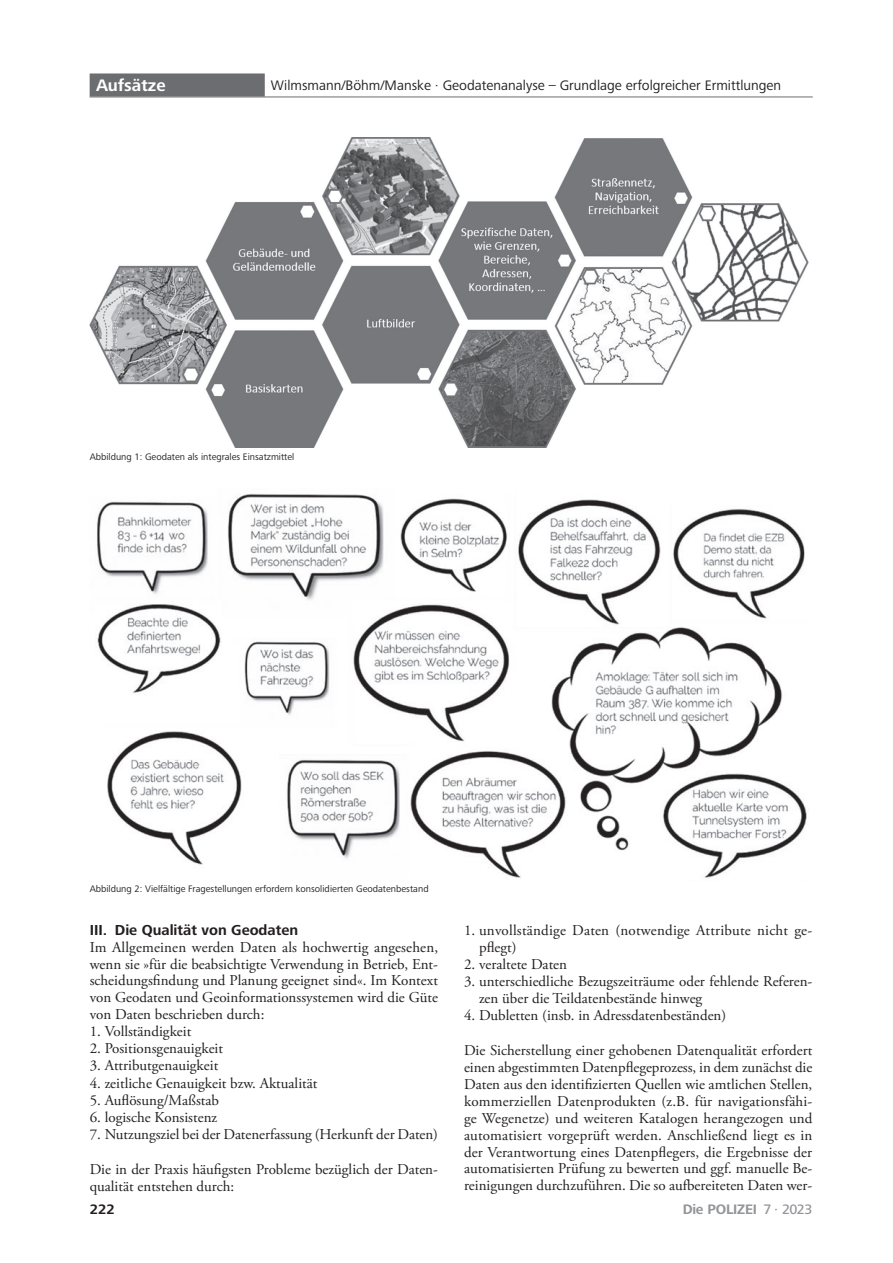
<style>
.page{position:relative;width:893px;height:1263px;background:#fff}
.page>*{position:absolute;margin:0;border:0;box-sizing:border-box;transform-origin:0 0}
.t1{font:700 17.25px "Frutiger Next Pro";color:#fff}
.t2{font:15px/16.8px "Adobe Garamond Pro";color:#231f20}
.t3{font:700 15px "Frutiger Next Pro";color:#231f20}
.t4{font:14.25px "Frutiger Next Pro";color:#231f20}
.t5{font:700 14.25px "Frutiger Next Pro";letter-spacing:-.015em;color:#939598}
.t6{font:700 14.25px "Frutiger Next Pro";color:#231f20}
.t7{font:9.75px "Frutiger Next Pro";color:#231f20}
.s1{font-weight:500}
</style>
<div class="page">
<div style="left:90px;top:73px;width:175px;height:24px;background:#6c6d70"></div>
<hr style="left:90px;top:97px;width:723px;height:1px;background:#6c6d70">
<img style="left:90px;top:137px;width:718px;height:311px">
<img style="left:97px;top:494px;width:710px;height:384px">
<p class="t1" style="left:96px;top:75px;width:71px">Aufsätze</p>
<p class="t4" style="left:271px;top:77px;width:512px">Wilmsmann/Böhm/Manske · Geodatenanalyse – Grundlage erfolgreicher Ermittlungen</p>
<p class="t7" style="left:90px;top:451px;width:206px">Abbildung 1: Geodaten als integrales Einsatzmittel</p>
<p class="t7" style="left:90px;top:884px;width:340px">Abbildung 2: Vielfältige Fragestellungen erfordern konsolidierten Geodatenbestand</p>
<p class="t3" style="left:90px;top:921px;width:210px">III. Die Qualität von Geodaten</p>
<p class="t2" style="left:90px;top:939px;width:350px;text-align:justify">Im Allgemeinen werden Daten als hochwertig angesehen, wenn sie »für die beabsichtigte Verwendung in Betrieb, Ent&shy;scheidungsfindung und Planung geeignet sind«. Im Kontext von Geodaten und Geoinformationssystemen wird die Güte von Daten beschrieben durch:</p>
<p class="t2" style="left:90px;top:1024px;width:103px">1. Vollständigkeit</p>
<p class="t2" style="left:90px;top:1041px;width:135px">2. Positionsgenauigkeit</p>
<p class="t2" style="left:90px;top:1058px;width:130px">3. Attributgenauigkeit</p>
<p class="t2" style="left:90px;top:1075px;width:229px">4. zeitliche Genauigkeit bzw. Aktualität</p>
<p class="t2" style="left:90px;top:1092px;width:131px">5. Auflösung/Maßstab</p>
<p class="t2" style="left:90px;top:1109px;width:129px">6. logische Konsistenz</p>
<p class="t2" style="left:90px;top:1126px;width:350px">7. Nutzungsziel bei der Datenerfassung (Herkunft der Daten)</p>
<p class="t2" style="left:90px;top:1161px;width:350px">Die in der Praxis häufigsten Probleme bezüglich der Daten&shy;qualität entstehen durch:</p>
<p class="t2" style="left:479px;top:922px;width:335px;text-indent:-15px">1. unvollständige Daten (notwendige Attribute nicht ge&shy;pflegt)</p>
<p class="t2" style="left:464px;top:956px;width:105px">2. veraltete Daten</p>
<p class="t2" style="left:479px;top:973px;width:335px;text-indent:-15px">3. unterschiedliche Bezugszeiträume oder fehlende Referen&shy;zen über die Teildatenbestände hinweg</p>
<p class="t2" style="left:464px;top:1008px;width:264px">4. Dubletten (insb. in Adressdatenbeständen)</p>
<p class="t2" style="left:464px;top:1043px;width:350px;text-align:justify">Die Sicherstellung einer gehobenen Datenqualität erfordert einen abgestimmten Datenpflegeprozess, in dem zunächst die Daten aus den identifizierten Quellen wie amtlichen Stellen, kommerziellen Datenprodukten (z.B. für navigationsfähi&shy;ge Wegenetze) und weiteren Katalogen herangezogen und automatisiert vorgeprüft werden. Anschließend liegt es in der Verantwortung eines Datenpflegers, die Ergebnisse der automatisierten Prüfung zu bewerten und ggf. manuelle Be&shy;reinigungen durchzuführen. Die so aufbereiteten Daten wer-</p>
<p class="t6" style="left:90px;top:1201px;width:27px">222</p>
<p class="t5" style="left:683px;top:1201px;width:131px">Die POLIZEI <span class="s1">7 · 2023</span></p>
</div>
